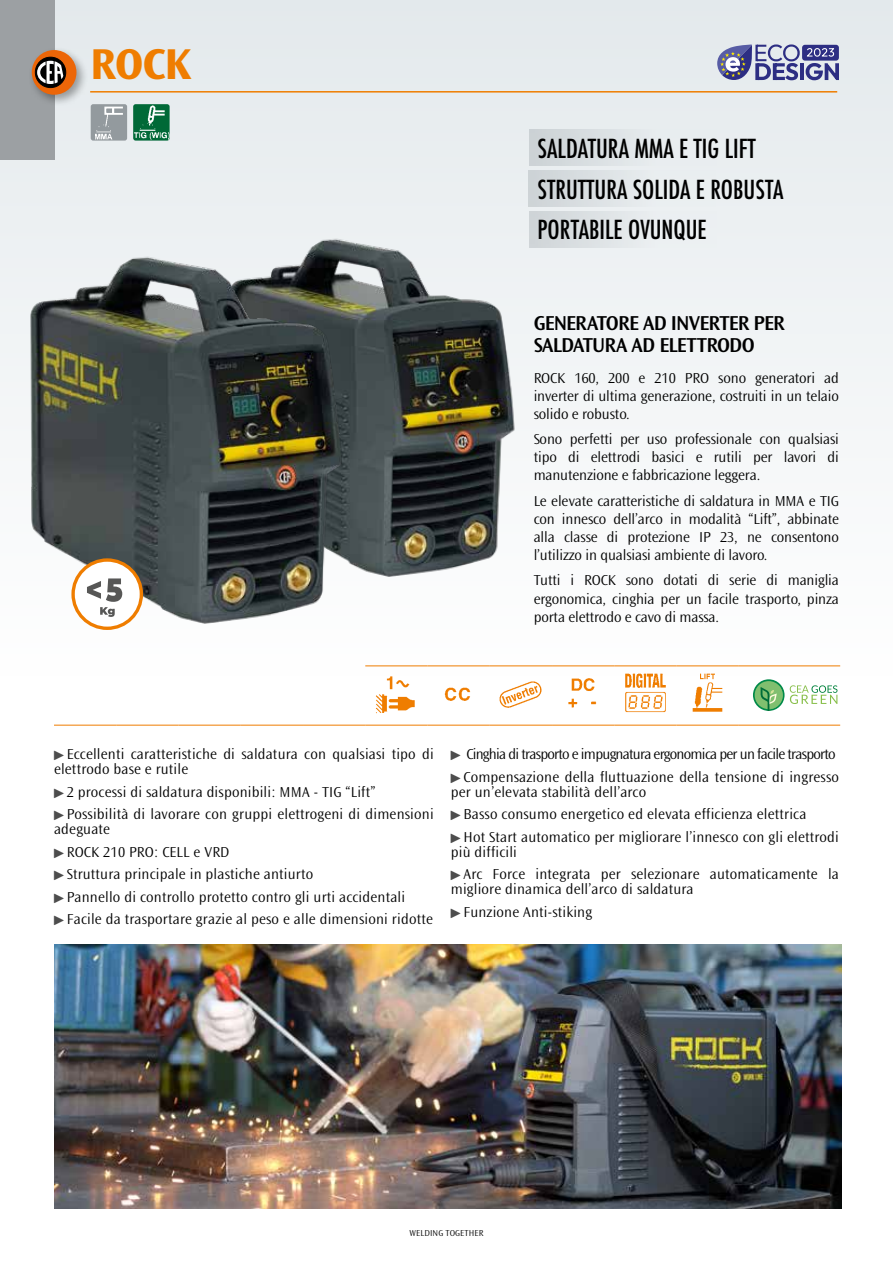
<style>
.page{position:relative;width:893px;height:1263px;background:#fff}
.page>*{position:absolute;margin:0;border:0;box-sizing:border-box;transform-origin:0 0}
.t1{font:700 45px "Ocean Sans Std";color:#ef7d00}
.t2{font:500 condensed 25.5px/40.5px "Futura";color:#000}
.t3{font:600 21px/22.5px "Ocean Sans Std";letter-spacing:-.04em;color:#000}
.t4{font:300 15px/18px "Ocean Sans Std";letter-spacing:.01em;color:#000}
.t5{font:300 15px/22.5px "Ocean Sans Std";letter-spacing:-.05em;color:#000}
.t6{font:300 9px "Ocean Sans Std";letter-spacing:.01em;color:#000}
.s1{font-family:"Carta";font-weight:400;font-size:9px;color:#4d4d4d}
</style>
<div class="page">
<div style="left:0;top:0;width:893px;height:675px;background:linear-gradient(to bottom,#e3e9ec,#fefefe)"></div>
<div style="left:0;top:0;width:54px;height:159px;background:#9ca0a3"></div>
<div style="left:28px;top:46px;width:61px;height:61px;background:#000;opacity:.35"></div>
<div style="left:32px;top:50px;width:44px;height:45px;background:#ec6608;border-radius:50%"></div>
<div style="left:35px;top:57px;width:31px;height:31px;background:#000;border-radius:50%"></div>
<div style="left:35px;top:57px;width:31px;height:31px;border:1px solid #000;border-radius:50%"></div>
<svg style="left:37px;top:61px;width:26px;height:23px"></svg>
<img style="left:203px;top:217px;width:331px;height:373px">
<img style="left:3px;top:232px;width:360px;height:407px">
<hr style="left:552px;top:665px;width:62px;height:1px;background:#ef7d00">
<hr style="left:614px;top:665px;width:62px;height:1px;background:#ef7d00">
<hr style="left:676px;top:665px;width:63px;height:1px;background:#ef7d00">
<hr style="left:739px;top:665px;width:101px;height:1px;background:#ef7d00">
<hr style="left:54px;top:725px;width:62px;height:1px;background:#ef7d00">
<hr style="left:116px;top:725px;width:62px;height:1px;background:#ef7d00">
<hr style="left:178px;top:725px;width:63px;height:1px;background:#ef7d00">
<hr style="left:241px;top:725px;width:62px;height:1px;background:#ef7d00">
<hr style="left:303px;top:725px;width:62px;height:1px;background:#ef7d00">
<hr style="left:365px;top:725px;width:63px;height:1px;background:#ef7d00">
<hr style="left:428px;top:725px;width:62px;height:1px;background:#ef7d00">
<hr style="left:490px;top:725px;width:62px;height:1px;background:#ef7d00">
<hr style="left:552px;top:725px;width:62px;height:1px;background:#ef7d00">
<hr style="left:614px;top:725px;width:62px;height:1px;background:#ef7d00">
<hr style="left:676px;top:725px;width:63px;height:1px;background:#ef7d00">
<hr style="left:739px;top:725px;width:101px;height:1px;background:#ef7d00">
<hr style="left:365px;top:665px;width:63px;height:1px;background:#ef7d00">
<hr style="left:428px;top:665px;width:62px;height:1px;background:#ef7d00">
<hr style="left:490px;top:665px;width:62px;height:1px;background:#ef7d00">
<img style="left:373px;top:672px;width:45px;height:42px">
<img style="left:436px;top:672px;width:44px;height:29px">
<img style="left:498px;top:672px;width:44px;height:36px">
<img style="left:560px;top:672px;width:44px;height:36px">
<img style="left:623px;top:671px;width:44px;height:42px">
<img style="left:686px;top:671px;width:44px;height:41px">
<svg style="left:753px;top:679px;width:31px;height:32px"></svg>
<svg style="left:755px;top:681px;width:28px;height:30px"></svg>
<svg style="left:790px;top:685px;width:47px;height:19px"></svg>
<hr style="left:90px;top:91px;width:747px;height:2px;background:#ef7d00">
<div style="left:802px;top:45px;width:37px;height:16px;background:#2d2e83;border-radius:3px"></div>
<svg style="left:717px;top:44px;width:83px;height:36px;background:#9295ba"></svg>
<hr style="left:800px;top:63px;width:4px;height:17px;background:#2d2e83">
<svg style="left:806px;top:63px;width:33px;height:17px"></svg>
<svg style="left:807px;top:48px;width:27px;height:9px"></svg>
<div style="left:73px;top:560px;width:68px;height:68px;background:#fff;border-radius:50%"></div>
<div style="left:71px;top:558px;width:72px;height:72px;border:3px solid #ef7d00;border-radius:50%"></div>
<svg style="left:87px;top:578px;width:35px;height:39px"></svg>
<img style="left:54px;top:944px;width:788px;height:265px">
<div style="left:530px;top:130px;width:186px;height:36px;background:linear-gradient(to right,#ced4d7,#eff3f5)"></div>
<div style="left:529px;top:171px;width:186px;height:36px;background:linear-gradient(to right,#d0d5d8,#f0f5f6)"></div>
<div style="left:530px;top:212px;width:186px;height:36px;background:linear-gradient(to right,#d1d6d9,#f2f6f8)"></div>
<div style="left:133px;top:104px;width:37px;height:37px;background:#2b8159;border-radius:2px"></div>
<img style="left:134px;top:105px;width:36px;height:36px">
<div style="left:91px;top:104px;width:36px;height:37px;background:#a2a8ac;border-radius:2px"></div>
<img style="left:91px;top:105px;width:36px;height:36px">
<h1 class="t1" style="left:90px;top:39px;width:103px">ROCK</h1>
<h2 class="t2" style="left:537px;top:129px;width:248px">SALDATURA MMA E TIG LIFT<br>STRUTTURA SOLIDA E ROBUSTA<br>PORTABILE OVUNQUE</h2>
<h3 class="t3" style="left:534px;top:312px;width:253px">GENERATORE AD INVERTER PER<br>SALDATURA AD ELETTRODO</h3>
<p class="t4" style="left:534px;top:369px;width:307px;text-align:justify">ROCK 160, 200 e 210 PRO sono generatori ad inverter di ultima generazione, costruiti in un telaio solido e robusto.</p>
<p class="t4" style="left:534px;top:431px;width:307px;text-align:justify">Sono perfetti per uso professionale con qualsiasi tipo di elettrodi basici e rutili per lavori di manutenzione e fabbricazione leggera.</p>
<p class="t4" style="left:534px;top:492px;width:307px;text-align:justify">Le elevate caratteristiche di saldatura in MMA e TIG con innesco dell’arco in modalità “Lift”, abbinate alla classe di protezione IP 23, ne consentono l’utilizzo in qualsiasi ambiente di lavoro.</p>
<p class="t4" style="left:534px;top:572px;width:307px;text-align:justify">Tutti i ROCK sono dotati di serie di maniglia ergonomica, cinghia per un facile trasporto, pinza porta elettrodo e cavo di massa.</p>
<p class="t4" style="left:54px;top:747px;width:381px;line-height:15px"><span class="s1">þ</span> Eccellenti caratteristiche di saldatura con qualsiasi tipo di elettrodo base e rutile</p>
<p class="t4" style="left:54px;top:781px;width:381px;line-height:22.5px"><span class="s1">þ</span> 2 processi di saldatura disponibili: MMA - TIG “Lift”<br><span class="s1">þ</span> Possibilità di lavorare con gruppi elettrogeni di dimensioni</p>
<p class="t4" style="left:54px;top:818px;width:380px;line-height:22.5px">adeguate<br><span class="s1">þ</span> ROCK 210 PRO: CELL e VRD<br><span class="s1">þ</span> Struttura principale in plastiche antiurto<br><span class="s1">þ</span> Pannello di controllo protetto contro gli urti accidentali<br><span class="s1">þ</span> Facile da trasportare grazie al peso e alle dimensioni ridotte</p>
<p class="t5" style="left:451px;top:743px;width:390px"><span class="s1">þ</span> Cinghia di trasporto e impugnatura ergonomica per un facile trasporto <span class="s1">þ</span> Compensazione della fluttuazione della tensione di ingresso</p>
<p class="t4" style="left:451px;top:781px;width:390px;line-height:22.5px">per un’elevata stabilità dell’arco<br><span class="s1">þ</span> Basso consumo energetico ed elevata efficienza elettrica<br><span class="s1">þ</span> Hot Start automatico per migliorare l’innesco con gli elettrodi</p>
<p class="t4" style="left:451px;top:841px;width:390px;line-height:22.5px">più difficili<br><span class="s1">þ</span> Arc Force integrata per selezionare automaticamente la</p>
<p class="t4" style="left:451px;top:878px;width:244px;line-height:22.5px">migliore dinamica dell’arco di saldatura <span class="s1">þ</span> Funzione Anti-stiking</p>
<p class="t6" style="left:410px;top:1228px;width:75px">WELDING TOGETHER</p>
</div>
